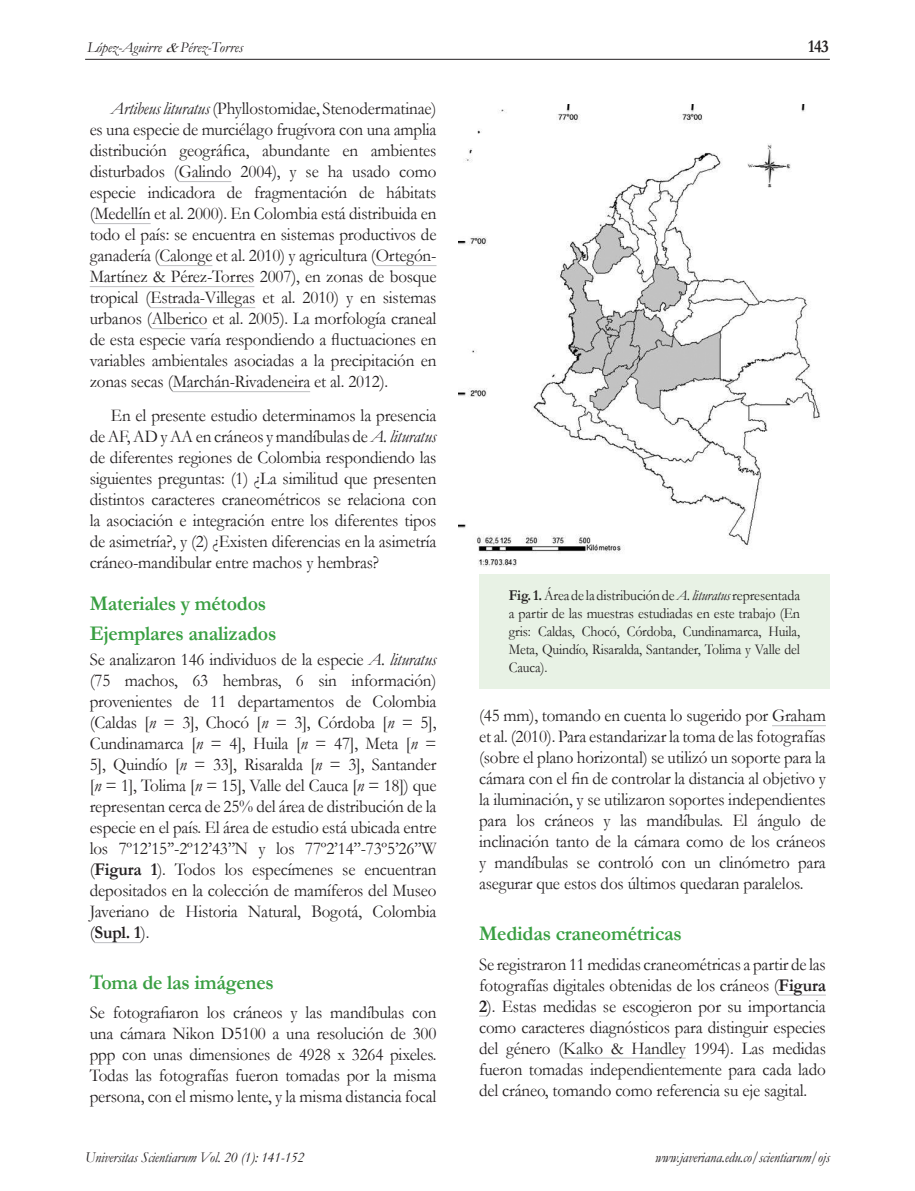
<style>
.page{position:relative;width:915px;height:1191px;background:#fff}
.page>*{position:absolute;margin:0;border:0;box-sizing:border-box;transform-origin:0 0}
.SUBTitulos{font:700 21px "Garamond";letter-spacing:-.01em;color:#399f42;scale:.95 1}
.TEXTOcorrido{font:18px/21px "Garamond";letter-spacing:-.01em;color:#231f20;text-align:justify;scale:.95 1}
.t1{font:700 18px "Garamond";color:#231f20;scale:.9 1}
.TEXTOcorrido-2{font:15px/18px "Garamond";letter-spacing:-.01em;color:#231f20;text-align:justify;scale:.94 1}
.TEXTOcorrido-3{font:italic 15px "Garamond";letter-spacing:-.01em;color:#231f20;scale:.95 1}
.TEXTOcorrido-4{font:italic 15px "Garamond";letter-spacing:-.01em;color:#231f20}
.s1{font-style:inherit}
.s2{font-style:italic}
.s3{font-weight:700}
</style>
<div class="page">
<hr style="left:85px;top:59px;width:744px;height:1px;background:#231f20">
<hr style="left:179px;top:181px;width:52px;height:1px;background:#bcbdc0">
<hr style="left:94px;top:223px;width:57px;height:1px;background:#bcbdc0">
<hr style="left:159px;top:265px;width:53px;height:1px;background:#bcbdc0">
<hr style="left:375px;top:265px;width:61px;height:1px;background:#bcbdc0">
<hr style="left:90px;top:286px;width:164px;height:1px;background:#bcbdc0">
<hr style="left:150px;top:307px;width:105px;height:1px;background:#bcbdc0">
<hr style="left:152px;top:328px;width:55px;height:1px;background:#bcbdc0">
<hr style="left:173px;top:391px;width:137px;height:1px;background:#bcbdc0">
<hr style="left:94px;top:942px;width:47px;height:1px;background:#bcbdc0">
<hr style="left:771px;top:725px;width:54px;height:1px;background:#bcbdc0">
<hr style="left:778px;top:994px;width:47px;height:1px;background:#bcbdc0">
<hr style="left:563px;top:1057px;width:122px;height:1px;background:#bcbdc0">
<img style="left:458px;top:105px;width:362px;height:462px">
<div style="left:479px;top:573px;width:350px;height:115px;background:#e8f2e5"></div>
<p class="TEXTOcorrido-4" style="left:87px;top:37px;width:157px">López-Aguirre <span class="s1">&amp;</span>Pérez-Torres</p>
<p class="TEXTOcorrido" style="left:90px;top:97px;width:366px;text-indent:21px"><span class="s2">Artibeus lituratus</span> (Phyllostomidae, Stenodermatinae) es una especie de murciélago frugívora con una amplia distribución geográfica, abundante en ambientes disturbados (Galindo 2004), y se ha usado como especie indicadora de fragmentación de hábitats (Medellín et al. 2000). En Colombia está distribuida en todo el país: se encuentra en sistemas productivos de ganadería (Calonge et al. 2010) y agricultura (Ortegón-Martínez &amp; Pérez-Torres 2007), en zonas de bosque tropical (Estrada-Villegas et al. 2010) y en sistemas urbanos (Alberico et al. 2005). La morfología craneal de esta especie varía respondiendo a fluctuaciones en variables ambientales asociadas a la precipitación en zonas secas (Marchán-Rivadeneira et al. 2012).</p>
<p class="TEXTOcorrido" style="left:90px;top:404px;width:366px;text-indent:21px">En el presente estudio determinamos la presencia de AF, AD y AA en cráneos y mandíbulas de <span class="s2">A. lituratus </span>de diferentes regiones de Colombia respondiendo las siguientes preguntas: (1) ¿La similitud que presenten distintos caracteres craneométricos se relaciona con la asociación e integración entre los diferentes tipos de asimetría?, y (2) ¿Existen diferencias en la asimetría cráneo-mandibular entre machos y hembras?</p>
<p class="SUBTitulos" style="left:90px;top:589px;width:187px">Materiales y métodos</p>
<p class="SUBTitulos" style="left:90px;top:619px;width:198px">Ejemplares analizados</p>
<p class="TEXTOcorrido" style="left:90px;top:648px;width:366px">Se analizaron 146 individuos de la especie <span class="s2">A. lituratus </span>(75 machos, 63 hembras, 6 sin información) provenientes de 11 departamentos de Colombia (Caldas [<span class="s2">n</span> = 3], Chocó [<span class="s2">n</span> = 3], Córdoba [<span class="s2">n</span> = 5], Cundinamarca [<span class="s2">n</span> = 4], Huila [<span class="s2">n</span> = 47], Meta [<span class="s2">n</span> = 5], Quindío [<span class="s2">n</span> = 33], Risaralda [<span class="s2">n</span> = 3], Santander [<span class="s2">n</span> = 1], Tolima [<span class="s2">n</span> = 15], Valle del Cauca [<span class="s2">n</span> = 18]) que representan cerca de 25% del área de distribución de la especie en el país. El área de estudio está ubicada entre los 7º12’15’’-2º12’43’’N y los 77º2’14’’-73º5’26’’W (<span class="s3">Figura 1</span>). Todos los especímenes se encuentran depositados en la colección de mamíferos del Museo Javeriano de Historia Natural, Bogotá, Colombia (<span class="s3">Supl. 1</span>).</p>
<p class="SUBTitulos" style="left:90px;top:968px;width:195px">Toma de las imágenes</p>
<p class="TEXTOcorrido" style="left:90px;top:1001px;width:366px">Se fotografiaron los cráneos y las mandíbulas con una cámara Nikon D5100 a una resolución de 300 ppp con unas dimensiones de 4928 x 3264 pixeles.<br>Todas las fotografías fueron tomadas por la misma persona, con el mismo lente, y la misma distancia focal</p>
<p class="TEXTOcorrido-3" style="left:85px;top:1146px;width:232px">Universitas Scientiarum Vol. 20 (1): 141-152</p>
<p class="t1" style="left:807px;top:34px;width:25px">143</p>
<p class="TEXTOcorrido-2" style="left:508px;top:586px;width:311px"><span class="s3">Fig. 1.</span> Área de la distribución de <span class="s2">A. lituratus</span> representada a partir de las muestras estudiadas en este trabajo (En gris: Caldas, Chocó, Córdoba, Cundinamarca, Huila, Meta, Quindío, Risaralda, Santander, Tolima y Valle del Cauca).</p>
<p class="TEXTOcorrido" style="left:479px;top:704px;width:366px">(45 mm), tomando en cuenta lo sugerido por Graham et al. (2010). Para estandarizar la toma de las fotografías (sobre el plano horizontal) se utilizó un soporte para la cámara con el fin de controlar la distancia al objetivo y la iluminación, y se utilizaron soportes independientes para los cráneos y las mandíbulas. El ángulo de inclinación tanto de la cámara como de los cráneos y mandíbulas se controló con un clinómetro para asegurar que estos dos últimos quedaran paralelos.</p>
<p class="SUBTitulos" style="left:479px;top:919px;width:215px">Medidas craneométricas</p>
<p class="TEXTOcorrido" style="left:479px;top:953px;width:366px">Se registraron 11 medidas craneométricas a partir de las fotografías digitales obtenidas de los cráneos (<span class="s3">Figura 2</span>). Estas medidas se escogieron por su importancia como caracteres diagnósticos para distinguir especies del género (Kalko &amp; Handley 1994). Las medidas fueron tomadas independientemente para cada lado del cráneo, tomando como referencia su eje sagital.</p>
<p class="TEXTOcorrido-3" style="left:655px;top:1146px;width:185px">www.javeriana.edu.co/scientiarum/ojs</p>
</div>
